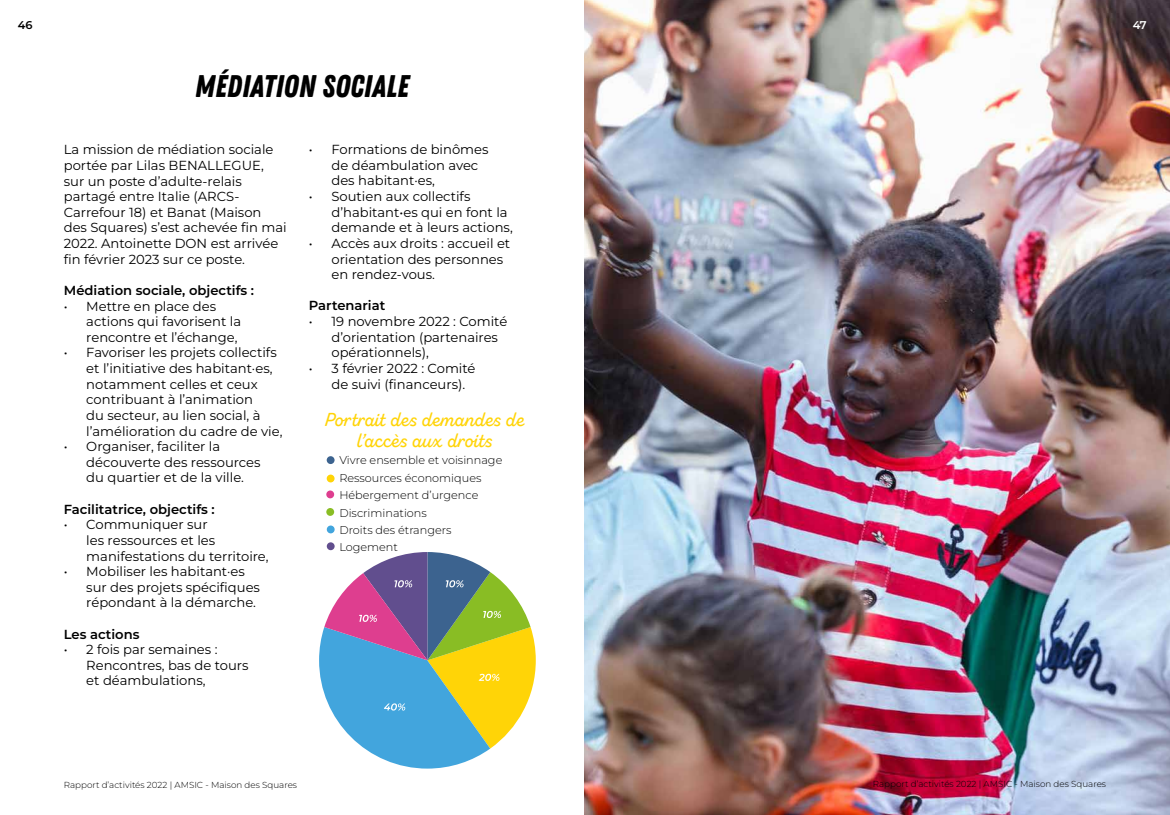
<style>
.page{position:relative;width:1170px;height:815px;background:#fff}
.page>*{position:absolute;margin:0;border:0;box-sizing:border-box;transform-origin:0 0}
.t1{font:31.25px "Zing Rust Demo Base";color:#000}
.t2{font:18.75px/21.2px "Zing Script Rust SB Demo Base";color:#ffd407;text-align:center}
.t3{font:13.12px/15.6px "Montserrat";color:#000}
.t4{font:600 13.12px "Montserrat";color:#000}
.t5{font:300 11.25px/17.4px "Montserrat";color:#000}
.t6{font:600 11.25px "Montserrat";color:#000}
.t7{font:600 11.25px "Montserrat";color:#fff}
.t8{font:300 8.75px "Montserrat";color:#000}
</style>
<div class="page">
<img style="left:585px;top:0;width:584px;height:815px">
<div style="left:327px;top:456px;width:7px;height:8px;background:#3c638f;border-radius:50%"></div>
<div style="left:327px;top:475px;width:7px;height:7px;background:#ffd407;border-radius:50%"></div>
<div style="left:326px;top:490px;width:8px;height:8px;background:#de3e8f;border-radius:50%"></div>
<div style="left:326px;top:508px;width:8px;height:8px;background:#89bd24;border-radius:50%"></div>
<div style="left:327px;top:526px;width:7px;height:7px;background:#42a5dd;border-radius:50%"></div>
<div style="left:327px;top:542px;width:7px;height:8px;background:#614e8e;border-radius:50%"></div>
<svg style="left:319px;top:552px;width:216px;height:217px"></svg>
<p class="t6" style="left:18px;top:17px;width:16px">46</p>
<p class="t7" style="left:1132px;top:17px;width:15px">47</p>
<h1 class="t1" style="left:195px;top:68px;width:215px">MÉDIATION SOCIALE</h1>
<p class="t3" style="left:64px;top:142px;width:224px">La mission de médiation sociale portée par Lilas BENALLEGUE, sur un poste d’adulte-relais partagé entre Italie (ARCS-<br>Carrefour 18) et Banat (Maison des Squares) s’est achevée fin mai<br>2022. Antoinette DON est arrivée fin février 2023 sur ce poste.</p>
<p class="t4" style="left:64px;top:282px;width:192px">Médiation sociale, objectifs :</p>
<p class="t3" style="left:86px;top:298px;width:156px;text-indent:-22px">• Mettre en place des actions qui favorisent la rencontre et l’échange,</p>
<p class="t3" style="left:86px;top:345px;width:198px;text-indent:-22px">• Favoriser les projets collectifs et l’initiative des habitant·es, notamment celles et ceux contribuant à l’animation<br>du secteur, au lien social, à l’amélioration du cadre de vie,</p>
<p class="t3" style="left:86px;top:438px;width:176px;text-indent:-22px">• Organiser, faciliter la découverte des ressources du quartier et de la ville.</p>
<p class="t4" style="left:64px;top:500px;width:152px">Facilitatrice, objectifs :</p>
<p class="t3" style="left:86px;top:516px;width:184px;text-indent:-22px">• Communiquer sur<br>les ressources et les manifestations du territoire,</p>
<p class="t3" style="left:86px;top:563px;width:175px;text-indent:-22px">• Mobiliser les habitant·es sur des projets spécifiques répondant à la démarche.</p>
<p class="t4" style="left:64px;top:625px;width:77px">Les actions</p>
<p class="t3" style="left:86px;top:641px;width:164px;text-indent:-22px">• 2 fois par semaines :<br>Rencontres, bas de tours et déambulations,</p>
<p class="t3" style="left:331px;top:141px;width:158px;text-indent:-22px">• Formations de binômes de déambulation avec des habitant·es,</p>
<p class="t3" style="left:331px;top:188px;width:183px;text-indent:-22px">• Soutien aux collectifs d’habitant•es qui en font la demande et à leurs actions,</p>
<p class="t3" style="left:331px;top:235px;width:180px;text-indent:-22px">• Accès aux droits : accueil et orientation des personnes en rendez-vous.</p>
<p class="t4" style="left:309px;top:297px;width:78px">Partenariat</p>
<p class="t3" style="left:331px;top:313px;width:177px;text-indent:-22px">• 19 novembre 2022 : Comité d’orientation (partenaires opérationnels),</p>
<p class="t3" style="left:331px;top:360px;width:145px;text-indent:-22px">• 3 février 2022 : Comité de suivi (financeurs).</p>
<h2 class="t2" style="left:324px;top:409px;width:201px">Portrait des demandes de l’accès aux droits</h2>
<p class="t5" style="left:339px;top:451px;width:164px">Vivre ensemble et voisinnage<br>Ressources économiques<br>Hébergement d’urgence<br>Discriminations<br>Droits des étrangers<br>Logement</p>
<p class="t8" style="left:64px;top:779px;width:235px">Rapport d’activités 2022 | AMSIC - Maison des Squares</p>
<p class="t8" style="left:872px;top:778px;width:235px">Rapport d’activités 2022 | AMSIC - Maison des Squares</p>
</div>
